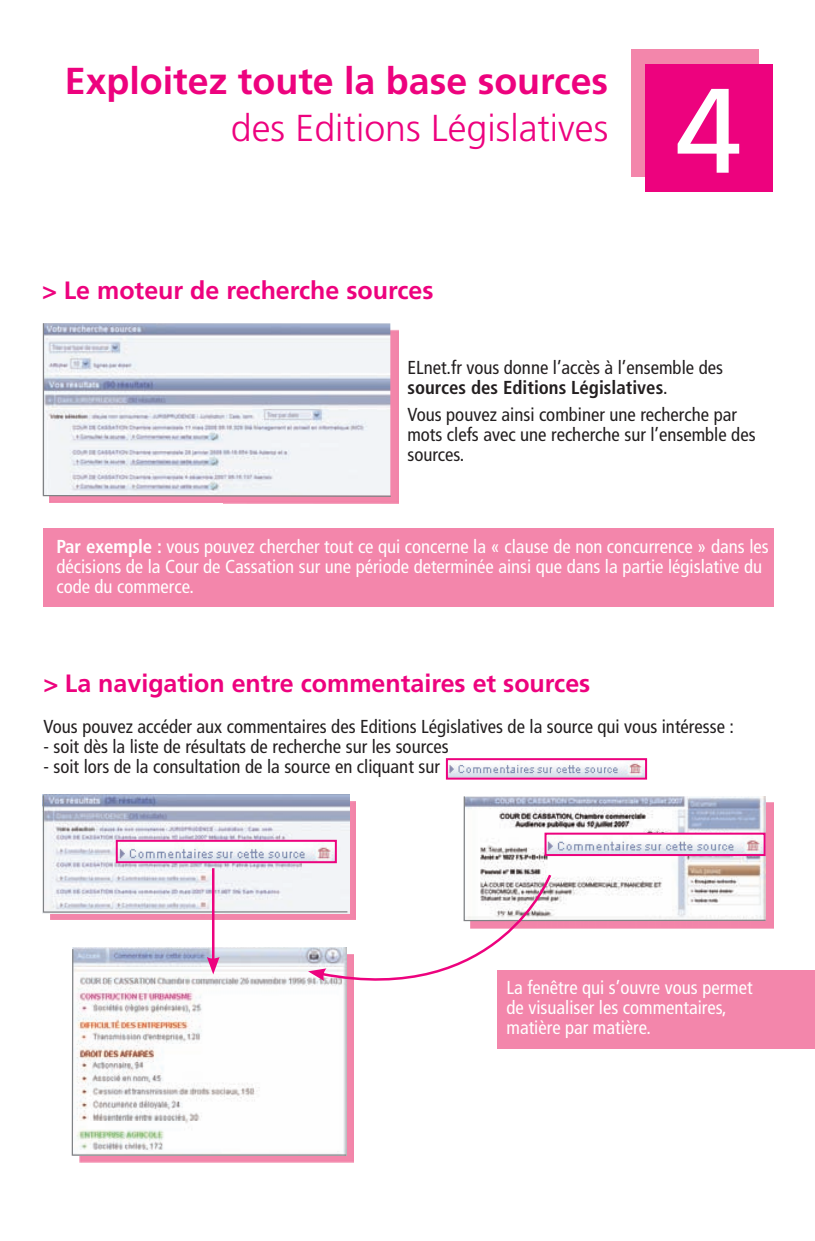
<style>
.page{position:relative;width:815px;height:1241px;background:#fff}
.page>*{position:absolute;margin:0;border:0;box-sizing:border-box;transform-origin:0 0}
.t1{font:120px "Frutiger";color:#fff}
.t2{font:700 37.5px "Frutiger";color:#ed027e}
.t3{font:300 37.5px "Frutiger";color:#ed027e}
.t4{font:700 25px "Frutiger";color:#ed027e}
.t5{font:condensed 18.75px/20px "Frutiger";color:#231f20}
.t6{font:condensed 18.75px/20px "Frutiger";color:#fff}
.s1{font-weight:700}
</style>
<div class="page">
<div style="left:497px;top:970px;width:318px;height:78px;background:#f386ab"></div>
<div style="left:43px;top:528px;width:731px;height:78px;background:#f386ab"></div>
<div style="left:630px;top:50px;width:128px;height:127px;background:#f386ab"></div>
<div style="left:645px;top:64px;width:127px;height:127px;background:#ed027e"></div>
<img style="left:449px;top:762px;width:195px;height:14px">
<div style="left:446px;top:758px;width:201px;height:21px;border:2px solid #ed027e"></div>
<svg style="left:42px;top:323px;width:350px;height:590px"></svg>
<svg style="left:71px;top:795px;width:695px;height:361px"></svg>
<svg style="left:308px;top:872px;width:244px;height:135px"></svg>
<h2 class="t2" style="left:65px;top:66px;width:545px">Exploitez toute la base sources</h2>
<h2 class="t3" style="left:231px;top:113px;width:379px">des Editions Législatives</h2>
<h3 class="t4" style="left:42px;top:280px;width:393px">&gt; Le moteur de recherche sources</h3>
<h1 class="t1" style="left:675px;top:83px;width:68px">4</h1>
<p class="t5" style="left:407px;top:359px;width:317px">ELnet.fr vous donne l’accès à l’ensemble des <span class="s1">sources des Editions Législatives</span>.</p>
<p class="t5" style="left:407px;top:406px;width:350px">Vous pouvez ainsi combiner une recherche par mots clefs avec une recherche sur l’ensemble des sources.</p>
<p class="t6" style="left:56px;top:538px;width:714px"><span class="s1">Par exemple :</span> vous pouvez chercher tout ce qui concerne la « clause de non concurrence » dans les décisions de la Cour de Cassation sur une période determinée ainsi que dans la partie législative du code du commerce.</p>
<h3 class="t4" style="left:43px;top:673px;width:548px">&gt; La navigation entre commentaires et sources</h3>
<p class="t5" style="left:43px;top:718px;width:692px">Vous pouvez accéder aux commentaires des Editions Législatives de la source qui vous intéresse :</p>
<p class="t5" style="left:43px;top:738px;width:407px">- soit dès la liste de résultats de recherche sur les sources</p>
<p class="t5" style="left:43px;top:758px;width:398px">- soit lors de la consultation de la source en cliquant sur</p>
<p class="t6" style="left:506px;top:979px;width:248px">La fenêtre qui s’ouvre vous permet de visualiser les commentaires, matière par matière.</p>
</div>
